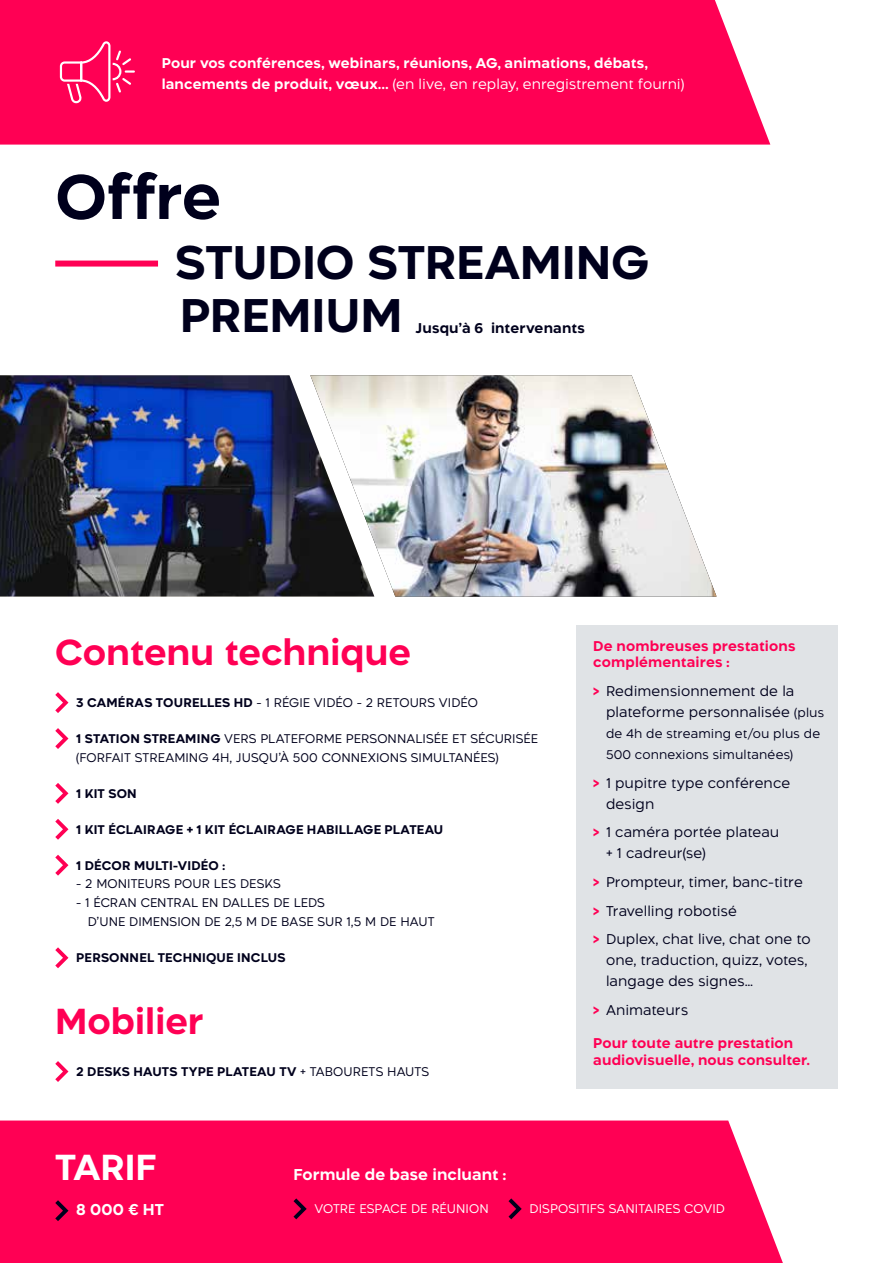
<style>
.page{position:relative;width:893px;height:1263px;background:#fff}
.page>*{position:absolute;margin:0;border:0;box-sizing:border-box;transform-origin:0 0}
.t1{font:700 60px "Aftika";letter-spacing:-.01em;color:#00001c}
.t2{font:700 45px/52.5px "Aftika";letter-spacing:-.005em;color:#00001c}
.t3{font:700 34.5px "Aftika";letter-spacing:-.005em;color:#ff0054}
.t4{font:700 34.5px "Aftika";letter-spacing:-.005em;color:#fff}
.t5{font:700 15px "Aftika";letter-spacing:.01em;color:#fff}
.t6{font:300 13.5px/21px "Aftika";letter-spacing:.005em;color:#00001c}
.t7{font:700 13.5px/21px "Aftika";letter-spacing:.01em;color:#fff}
.t8{font:700 13.5px/16.5px "Aftika";letter-spacing:.01em;color:#ff0054}
.t9{font:700 13.5px "Aftika";letter-spacing:.015em;color:#00001c}
.t10{font:300 12px/18.9px "Aftika";letter-spacing:.005em;color:#00001c}
.t11{font:700 12px "Aftika";letter-spacing:.015em;color:#00001c}
.t12{font:300 12px "Aftika";letter-spacing:.005em;color:#fff}
.s1{font-weight:300}
.s2{font-weight:700}
.s3{font-weight:700;color:#ff0054}
.s4{font-size:12px}
</style>
<div class="page">
<div style="left:0;top:0;width:770px;height:145px;background:#ff0054"></div>
<svg style="left:60px;top:41px;width:75px;height:62px;background:#ff256d"></svg>
<img style="left:0;top:375px;width:310px;height:221px">
<img style="left:310px;top:375px;width:407px;height:221px">
<div style="left:0;top:1120px;width:783px;height:143px;background:#ff0054"></div>
<svg style="left:55px;top:1200px;width:13px;height:21px"></svg>
<svg style="left:293px;top:1198px;width:14px;height:21px"></svg>
<svg style="left:508px;top:1198px;width:14px;height:21px"></svg>
<div style="left:576px;top:625px;width:262px;height:464px;background:#e0e3e6"></div>
<div style="left:55px;top:261px;width:103px;height:6px;background:#ff0054"></div>
<svg style="left:55px;top:692px;width:13px;height:21px"></svg>
<svg style="left:55px;top:728px;width:13px;height:21px"></svg>
<svg style="left:55px;top:783px;width:13px;height:21px"></svg>
<svg style="left:55px;top:819px;width:13px;height:21px"></svg>
<svg style="left:55px;top:855px;width:13px;height:21px"></svg>
<svg style="left:55px;top:947px;width:13px;height:21px"></svg>
<svg style="left:55px;top:1061px;width:13px;height:21px"></svg>
<p class="t7" style="left:162px;top:53px;width:524px">Pour vos conférences, webinars, réunions, AG, animations, débats, lancements de produit, vœux... <span class="s1">(en live, en replay, enregistrement fourni)</span></p>
<h1 class="t1" style="left:55px;top:161px;width:167px">Offre</h1>
<h2 class="t2" style="left:175px;top:238px;width:476px">STUDIO STREAMING<br>PREMIUM</h2>
<p class="t9" style="left:416px;top:320px;width:171px">Jusqu’à 6 intervenants</p>
<h3 class="t3" style="left:55px;top:632px;width:357px">Contenu technique</h3>
<p class="t10" style="left:76px;top:694px;width:403px"><span class="s2">3 CAMÉRAS TOURELLES HD</span> - 1 RÉGIE VIDÉO - 2 RETOURS VIDÉO</p>
<p class="t10" style="left:76px;top:730px;width:463px"><span class="s2">1 STATION STREAMING</span> VERS PLATEFORME PERSONNALISÉE ET SÉCURISÉE (FORFAIT STREAMING 4H, JUSQU’À 500 CONNEXIONS SIMULTANÉES)</p>
<p class="t11" style="left:76px;top:786px;width:62px">1 KIT SON</p>
<p class="t11" style="left:76px;top:822px;width:369px">1 KIT ÉCLAIRAGE + 1 KIT ÉCLAIRAGE HABILLAGE PLATEAU</p>
<p class="t11" style="left:76px;top:858px;width:150px">1 DÉCOR MULTI-VIDÉO :</p>
<p class="t10" style="left:76px;top:875px;width:206px">- 2 MONITEURS POUR LES DESKS</p>
<p class="t10" style="left:88px;top:894px;width:348px;text-indent:-11px">- 1 ÉCRAN CENTRAL EN DALLES DE LEDS<br>D’UNE DIMENSION DE 2,5 M DE BASE SUR 1,5 M DE HAUT</p>
<p class="t11" style="left:76px;top:950px;width:211px">PERSONNEL TECHNIQUE INCLUS</p>
<h3 class="t3" style="left:55px;top:1001px;width:150px">Mobilier</h3>
<p class="t11" style="left:76px;top:1064px;width:355px">2 DESKS HAUTS TYPE PLATEAU TV <span class="s1">+ TABOURETS HAUTS</span></p>
<p class="t8" style="left:593px;top:638px;width:204px">De nombreuses prestations complémentaires :</p>
<p class="t6" style="left:606px;top:681px;width:220px;text-indent:-13px"><span class="s3">&gt;</span> Redimensionnement de la plateforme personnalisée <span class="s4">(plus</span></p>
<p class="t10" style="left:606px;top:724px;width:216px;line-height:21px">de 4h de streaming et/ou plus de<br>500 connexions simultanées)</p>
<p class="t6" style="left:606px;top:773px;width:186px;text-indent:-13px"><span class="s3">&gt;</span> 1 pupitre type conférence design</p>
<p class="t6" style="left:606px;top:822px;width:175px;text-indent:-13px"><span class="s3">&gt;</span> 1 caméra portée plateau + 1 cadreur(se)</p>
<p class="t6" style="left:593px;top:868px;width:219px;line-height:28.7px"><span class="s3">&gt;</span> Prompteur, timer, banc-titre <span class="s3">&gt;</span> Travelling robotisé<br><span class="s3">&gt;</span> Duplex, chat live, chat one to</p>
<p class="t6" style="left:606px;top:950px;width:203px">one, traduction, quizz, votes, langage des signes...</p>
<p class="t6" style="left:593px;top:1000px;width:97px"><span class="s3">&gt;</span> Animateurs</p>
<p class="t8" style="left:593px;top:1036px;width:218px">Pour toute autre prestation audiovisuelle, nous consulter.</p>
<h3 class="t4" style="left:55px;top:1146px;width:102px">TARIF</h3>
<p class="t5" style="left:76px;top:1200px;width:89px">8 000 € HT</p>
<p class="t12" style="left:314px;top:1202px;width:176px">VOTRE ESPACE DE RÉUNION</p>
<p class="t12" style="left:529px;top:1202px;width:197px">DISPOSITIFS SANITAIRES COVID</p>
<p class="t5" style="left:293px;top:1165px;width:214px">Formule de base incluant :</p>
</div>
